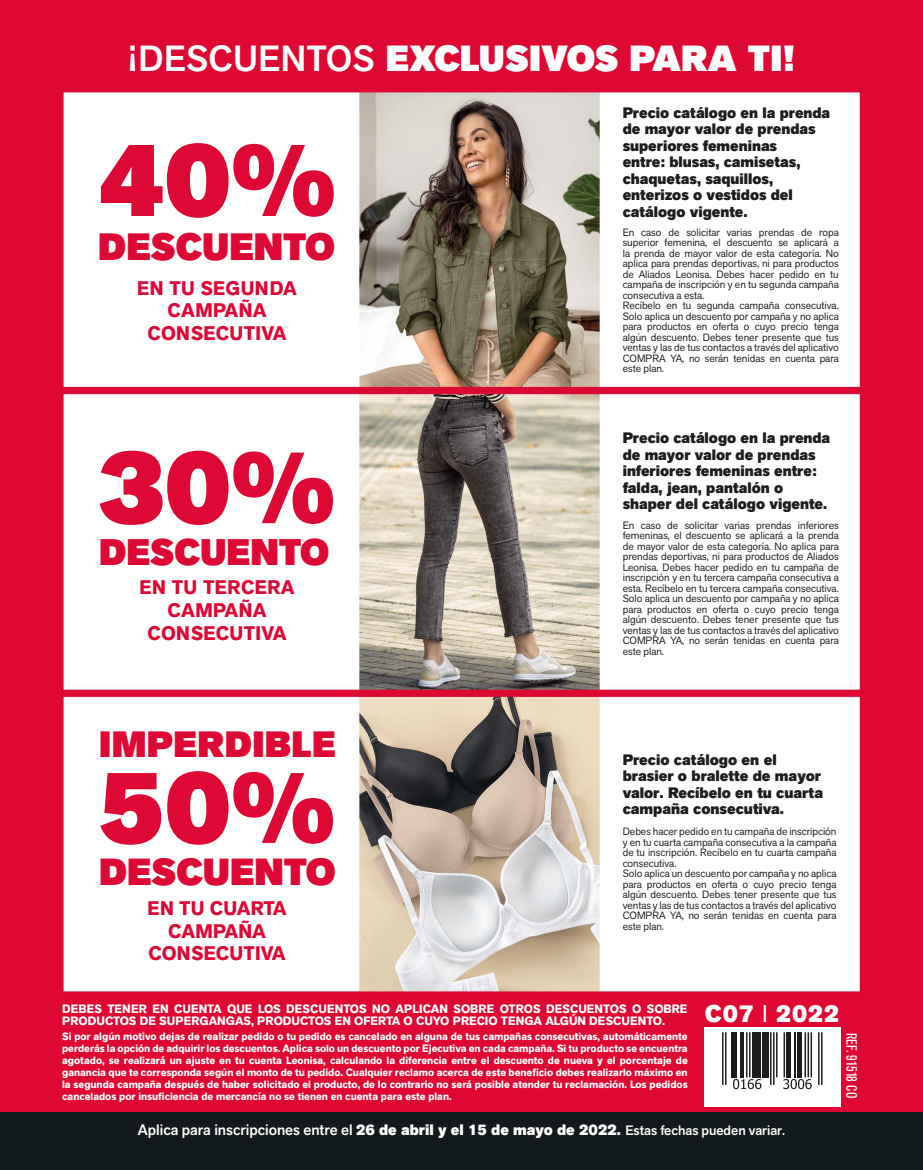
<style>
.page{position:relative;width:923px;height:1170px;background:#fff}
.page>*{position:absolute;margin:0;border:0;box-sizing:border-box;transform-origin:0 0}
.t1{font:900 102.9px "Akzid Grtsk Next";color:#de0834}
.t2{font:900 102.3px "Akzid Grtsk Next";color:#de0834}
.t3{font:900 101.4px "Akzid Grtsk Next";color:#de0834}
.t4{font:900 37.65px "Akzid Grtsk Next";color:#de0834}
.t5{font:900 37.35px "Akzid Grtsk Next";color:#de0834}
.t6{font:900 36.75px "Akzid Grtsk Next";color:#de0834}
.t7{font:900 36.3px "Akzid Grtsk Next";letter-spacing:.01em;color:#de0834}
.t8{font:900 36px "Akzid Grtsk Next";letter-spacing:.01em;color:#fff}
.t9{font:800 24px "Akzid Grtsk Next";color:#fff}
.t10{font:700 19.5px/22.5px "Akzid Grtsk Next";letter-spacing:.02em;color:#de0834;text-align:center}
.t11{font:800 15px/16.5px "Akzid Grtsk Next";color:#1d1d1b}
.t12{font:500 15px "Akzid Grtsk Next";color:#fff}
.t13{font:condensed 14.7px "Akzidenz Grotesk Pro";color:#fff}
.t14{font:700 12px/12px "Akzid Grtsk Next";color:#fff}
.t15{font:10.5px/10.5px "Akzid Grtsk Next";color:#1d1d1b}
.t16{font:700 10.5px/12px "Akzid Grtsk Next";color:#fff;text-align:justify}
.s1{font-weight:500}
.s2{font-weight:800}
.s3{font-size:13.5px}
.s4{font-weight:400}
</style>
<div class="page">
<img style="left:0;top:0;width:923px;height:1112px">
<div style="left:0;top:1112px;width:923px;height:57px;background:#131a1c"></div>
<div style="left:704px;top:1026px;width:136px;height:80px;background:#fff"></div>
<hr style="left:725px;top:1032px;width:1px;height:52px;background:#1d1d1b">
<hr style="left:722px;top:1032px;width:1px;height:52px;background:#1d1d1b">
<hr style="left:731px;top:1032px;width:3px;height:45px;background:#1d1d1b">
<hr style="left:735px;top:1032px;width:2px;height:45px;background:#1d1d1b">
<hr style="left:740px;top:1032px;width:3px;height:45px;background:#1d1d1b">
<hr style="left:749px;top:1032px;width:1px;height:45px;background:#1d1d1b">
<hr style="left:746px;top:1032px;width:1px;height:45px;background:#1d1d1b">
<div style="left:752px;top:1032px;width:6px;height:45px;background:#1d1d1b"></div>
<hr style="left:759px;top:1032px;width:2px;height:45px;background:#1d1d1b">
<div style="left:762px;top:1032px;width:6px;height:45px;background:#1d1d1b"></div>
<hr style="left:773px;top:1032px;width:1px;height:52px;background:#1d1d1b">
<hr style="left:770px;top:1032px;width:1px;height:52px;background:#1d1d1b">
<hr style="left:783px;top:1032px;width:2px;height:45px;background:#1d1d1b">
<hr style="left:776px;top:1032px;width:1px;height:45px;background:#1d1d1b">
<div style="left:786px;top:1032px;width:5px;height:45px;background:#1d1d1b"></div>
<hr style="left:794px;top:1032px;width:1px;height:45px;background:#1d1d1b">
<hr style="left:797px;top:1032px;width:4px;height:45px;background:#1d1d1b">
<hr style="left:821px;top:1032px;width:1px;height:52px;background:#1d1d1b">
<hr style="left:818px;top:1032px;width:1px;height:52px;background:#1d1d1b">
<hr style="left:810px;top:1032px;width:2px;height:45px;background:#1d1d1b">
<hr style="left:807px;top:1032px;width:2px;height:45px;background:#1d1d1b">
<hr style="left:804px;top:1032px;width:2px;height:45px;background:#1d1d1b">
<svg style="left:733px;top:1079px;width:28px;height:10px"></svg>
<svg style="left:783px;top:1079px;width:28px;height:10px"></svg>
<h3 class="t8" style="left:129px;top:35px;width:667px"><span class="s1">¡DESCUENTOS</span> EXCLUSIVOS PARA TI!</h3>
<h1 class="t1" style="left:98px;top:113px;width:240px">40%</h1>
<h3 class="t4" style="left:98px;top:222px;width:238px">DESCUENTO</h3>
<h3 class="t10" style="left:137px;top:277px;width:161px">EN TU SEGUNDA<br>CAMPAÑA<br>CONSECUTIVA</h3>
<h2 class="t2" style="left:99px;top:421px;width:238px">30%</h2>
<h3 class="t6" style="left:99px;top:528px;width:232px">DESCUENTO</h3>
<h3 class="t10" style="left:140px;top:576px;width:157px">EN TU TERCERA<br>CAMPAÑA<br>CONSECUTIVA</h3>
<h3 class="t7" style="left:99px;top:721px;width:238px">IMPERDIBLE</h3>
<h3 class="t3" style="left:99px;top:741px;width:238px">50%</h3>
<h3 class="t5" style="left:99px;top:847px;width:238px">DESCUENTO</h3>
<h3 class="t10" style="left:148px;top:897px;width:141px">EN TU CUARTA<br>CAMPAÑA<br>CONSECUTIVA</h3>
<h3 class="t11" style="left:623px;top:104px;width:209px">Precio catálogo en la prenda de mayor valor de prendas superiores femeninas<br>entre: blusas, camisetas, chaquetas, saquillos, enterizos o vestidos del catálogo vigente.</h3>
<p class="t15" style="left:623px;top:226px;width:218px">En caso de solicitar varias prendas de ropa superior femenina, el descuento se aplicará a la prenda de mayor valor de esta categoría. No aplica para prendas deportivas, ni para productos de Aliados Leonisa. Debes hacer pedido en tu campaña de inscripción y en tu segunda campaña consecutiva a esta.<br>Recíbelo en tu segunda campaña consecutiva.<br>Solo aplica un descuento por campaña y no aplica para productos en oferta o cuyo precio tenga algún descuento. Debes tener presente que tus ventas y las de tus contactos a través del aplicativo COMPRA YA, no serán tenidas en cuenta para este plan.</p>
<h3 class="t11" style="left:623px;top:430px;width:209px">Precio catálogo en la prenda de mayor valor de prendas inferiores femeninas entre: falda, jean, pantalón o shaper del catálogo vigente.</h3>
<p class="t15" style="left:623px;top:520px;width:218px;text-align:justify">En caso de solicitar varias prendas inferiores femeninas, el descuento se aplicará a la prenda de mayor valor de esta categoría. No aplica para prendas deportivas, ni para productos de Aliados Leonisa. Debes hacer pedido en tu campaña de inscripción y en tu tercera campaña consecutiva a esta. Recíbelo en tu tercera campaña consecutiva.<br>Solo aplica un descuento por campaña y no aplica para productos en oferta o cuyo precio tenga algún descuento. Debes tener presente que tus ventas y las de tus contactos a través del aplicativo COMPRA YA, no serán tenidas en cuenta para este plan.</p>
<h3 class="t11" style="left:623px;top:751px;width:202px">Precio catálogo en el brasier o bralette de mayor valor. Recíbelo en tu cuarta campaña consecutiva.</h3>
<p class="t15" style="left:623px;top:826px;width:215px">Debes hacer pedido en tu campaña de inscripción y en tu cuarta campaña consecutiva a la campaña de tu inscripción. Recíbelo en tu cuarta campaña consecutiva.<br>Solo aplica un descuento por campaña y no aplica para productos en oferta o cuyo precio tenga algún descuento. Debes tener presente que tus ventas y las de tus contactos a través del aplicativo COMPRA YA, no serán tenidas en cuenta para este plan.</p>
<p class="t14" style="left:62px;top:1002px;width:627px">DEBES TENER EN CUENTA QUE LOS DESCUENTOS NO APLICAN SOBRE OTROS DESCUENTOS O SOBRE<br>PRODUCTOS DE SUPERGANGAS, PRODUCTOS EN OFERTA O CUYO PRECIO TENGA ALGÚN DESCUENTO.</p>
<p class="t16" style="left:62px;top:1030px;width:627px">Si por algún motivo dejas de realizar pedido o tu pedido es cancelado en alguna de tus campañas consecutivas, automáticamente perderás la opción de adquirir los descuentos. Aplica solo un descuento por Ejecutiva en cada campaña. Si tu producto se encuentra agotado, se realizará un ajuste en tu cuenta Leonisa, calculando la diferencia entre el descuento de nueva y el porcentaje de ganancia que te corresponda según el monto de tu pedido. Cualquier reclamo acerca de este beneficio debes realizarlo máximo en la segunda campaña después de haber solicitado el producto, de lo contrario no será posible atender tu reclamación. Los pedidos cancelados por insuficiencia de mercancía no se tienen en cuenta para este plan.</p>
<h3 class="t12" style="left:138px;top:1120px;width:649px">Aplica para inscripciones entre el <span class="s2">26 de abril y el 15 de mayo de 2022.</span> <span class="s3">Estas fechas pueden variar.</span></h3>
<h3 class="t9" style="left:705px;top:997px;width:136px">C07 <span class="s4">I</span> 2022</h3>
<h3 class="t13" style="left:861px;top:1032px;width:67px;rotate:90deg">REF. 91518 CO</h3>
</div>
